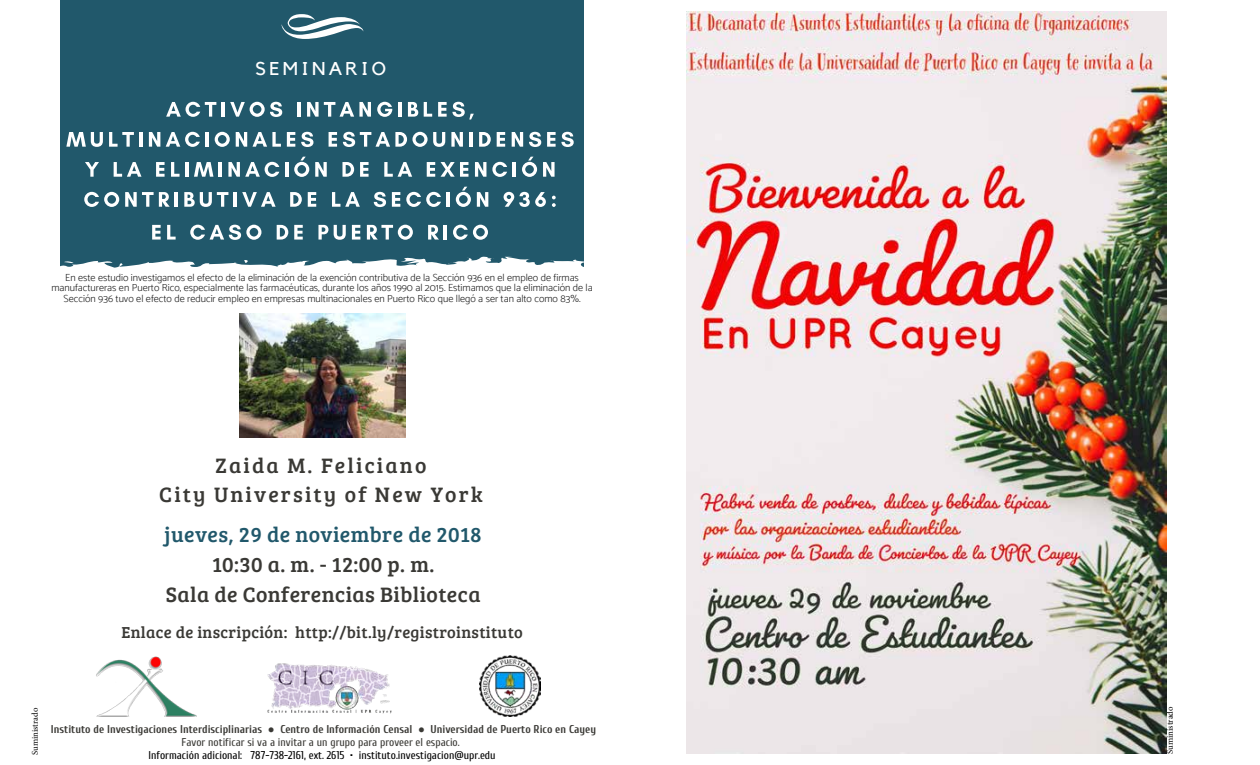
<style>
.page{position:relative;width:1260px;height:765px;background:#fff}
.page>*{position:absolute;margin:0;border:0;box-sizing:border-box;transform-origin:0 0}
.t1{font:21.62px/29.6px "Bree Serif";letter-spacing:.02em;color:#3a3935;text-align:center}
.t2{font:21.62px/28.6px "Bree Serif";letter-spacing:.1em;color:#3a3935;text-align:center}
.t3{font:21.62px "Bree Serif";letter-spacing:.02em;color:#21586b}
.t4{font:18.5px "Kollektif";letter-spacing:.18em;color:#fff}
.t5{font:16.38px "Bree Serif";letter-spacing:.02em;color:#3a3935}
.t6{font:700 11.25px/12.6px "Cuprum";color:#3a3935;text-align:center}
.t7{font:11.25px "Cuprum";color:#000}
.t8{font:300 10.25px/10.5px "Catamaran";color:#222;text-align:center}
.t9{font:8.75px "Minion Pro";color:#000}
.s1{font-family:"Liberation Sans"}
.s2{font-family:"Liberation Sans";font-weight:400}
.s3{font-weight:400}
</style>
<div class="page">
<div style="left:60px;top:0;width:524px;height:753px;background:#21586b"></div>
<div style="left:60px;top:256px;width:524px;height:497px;background:#fff"></div>
<svg style="left:281px;top:262px;width:10px;height:3px"></svg>
<svg style="left:244px;top:259px;width:5px;height:4px"></svg>
<svg style="left:64px;top:261px;width:10px;height:2px"></svg>
<svg style="left:152px;top:225px;width:9px;height:15px"></svg>
<svg style="left:167px;top:225px;width:9px;height:15px"></svg>
<svg style="left:190px;top:225px;width:71px;height:15px"></svg>
<svg style="left:277px;top:225px;width:11px;height:15px"></svg>
<svg style="left:294px;top:225px;width:9px;height:15px"></svg>
<svg style="left:318px;top:225px;width:10px;height:15px"></svg>
<svg style="left:334px;top:225px;width:12px;height:15px"></svg>
<svg style="left:352px;top:225px;width:8px;height:15px"></svg>
<svg style="left:367px;top:225px;width:46px;height:15px"></svg>
<svg style="left:428px;top:225px;width:11px;height:15px"></svg>
<hr style="left:444px;top:225px;width:3px;height:15px;background:#fff">
<svg style="left:453px;top:225px;width:35px;height:15px"></svg>
<svg style="left:166px;top:102px;width:50px;height:15px"></svg>
<hr style="left:222px;top:102px;width:3px;height:15px;background:#fff">
<svg style="left:230px;top:102px;width:52px;height:15px"></svg>
<hr style="left:297px;top:102px;width:4px;height:15px;background:#fff">
<svg style="left:307px;top:102px;width:64px;height:15px"></svg>
<svg style="left:377px;top:102px;width:15px;height:15px"></svg>
<hr style="left:398px;top:102px;width:3px;height:15px;background:#fff">
<svg style="left:408px;top:102px;width:10px;height:15px"></svg>
<svg style="left:424px;top:102px;width:8px;height:15px"></svg>
<svg style="left:438px;top:102px;width:36px;height:18px"></svg>
<svg style="left:66px;top:132px;width:37px;height:15px"></svg>
<svg style="left:109px;top:132px;width:25px;height:15px"></svg>
<hr style="left:139px;top:132px;width:3px;height:15px;background:#fff">
<svg style="left:149px;top:132px;width:11px;height:15px"></svg>
<svg style="left:166px;top:132px;width:34px;height:15px"></svg>
<hr style="left:206px;top:132px;width:3px;height:15px;background:#fff">
<svg style="left:215px;top:132px;width:15px;height:15px"></svg>
<svg style="left:236px;top:132px;width:11px;height:15px"></svg>
<svg style="left:253px;top:132px;width:28px;height:15px"></svg>
<svg style="left:287px;top:132px;width:8px;height:15px"></svg>
<svg style="left:301px;top:132px;width:12px;height:15px"></svg>
<svg style="left:329px;top:132px;width:8px;height:15px"></svg>
<svg style="left:343px;top:132px;width:102px;height:15px"></svg>
<svg style="left:451px;top:132px;width:12px;height:15px"></svg>
<hr style="left:469px;top:132px;width:4px;height:15px;background:#fff">
<svg style="left:479px;top:132px;width:12px;height:15px"></svg>
<svg style="left:497px;top:132px;width:8px;height:15px"></svg>
<svg style="left:512px;top:132px;width:11px;height:15px"></svg>
<svg style="left:529px;top:132px;width:12px;height:15px"></svg>
<svg style="left:547px;top:132px;width:27px;height:15px"></svg>
<svg style="left:85px;top:162px;width:14px;height:15px"></svg>
<svg style="left:114px;top:162px;width:28px;height:15px"></svg>
<svg style="left:156px;top:162px;width:9px;height:15px"></svg>
<svg style="left:171px;top:162px;width:9px;height:15px"></svg>
<hr style="left:185px;top:162px;width:4px;height:15px;background:#fff">
<svg style="left:194px;top:162px;width:19px;height:15px"></svg>
<hr style="left:219px;top:162px;width:3px;height:15px;background:#fff">
<svg style="left:228px;top:162px;width:51px;height:15px"></svg>
<hr style="left:285px;top:162px;width:3px;height:15px;background:#fff">
<svg style="left:294px;top:157px;width:15px;height:20px"></svg>
<svg style="left:315px;top:162px;width:12px;height:15px"></svg>
<svg style="left:342px;top:162px;width:12px;height:15px"></svg>
<svg style="left:360px;top:162px;width:9px;height:15px"></svg>
<svg style="left:384px;top:162px;width:28px;height:15px"></svg>
<svg style="left:427px;top:162px;width:8px;height:15px"></svg>
<svg style="left:441px;top:162px;width:27px;height:15px"></svg>
<svg style="left:475px;top:162px;width:11px;height:15px"></svg>
<svg style="left:492px;top:162px;width:15px;height:15px"></svg>
<hr style="left:513px;top:162px;width:3px;height:15px;background:#fff">
<svg style="left:522px;top:157px;width:15px;height:20px"></svg>
<svg style="left:543px;top:162px;width:12px;height:15px"></svg>
<svg style="left:84px;top:192px;width:35px;height:15px"></svg>
<svg style="left:125px;top:192px;width:45px;height:15px"></svg>
<hr style="left:175px;top:192px;width:3px;height:15px;background:#fff">
<svg style="left:184px;top:192px;width:44px;height:15px"></svg>
<hr style="left:234px;top:192px;width:3px;height:15px;background:#fff">
<svg style="left:242px;top:192px;width:34px;height:15px"></svg>
<svg style="left:290px;top:192px;width:12px;height:15px"></svg>
<svg style="left:308px;top:192px;width:8px;height:15px"></svg>
<svg style="left:332px;top:192px;width:28px;height:15px"></svg>
<svg style="left:374px;top:192px;width:12px;height:15px"></svg>
<svg style="left:392px;top:192px;width:8px;height:15px"></svg>
<svg style="left:406px;top:192px;width:35px;height:15px"></svg>
<hr style="left:447px;top:192px;width:3px;height:15px;background:#fff">
<svg style="left:456px;top:187px;width:15px;height:20px"></svg>
<svg style="left:477px;top:192px;width:11px;height:15px"></svg>
<svg style="left:504px;top:192px;width:42px;height:15px"></svg>
<svg style="left:552px;top:196px;width:4px;height:11px"></svg>
<svg style="left:281px;top:14px;width:82px;height:25px"></svg>
<img style="left:239px;top:313px;width:166px;height:125px">
<img style="left:480px;top:655px;width:61px;height:61px">
<img style="left:92px;top:655px;width:107px;height:61px">
<img style="left:264px;top:658px;width:132px;height:57px">
<img style="left:686px;top:11px;width:480px;height:743px">
<h2 class="t4" style="left:255px;top:58px;width:132px">SEMINARIO</h2>
<p class="t8" style="left:51px;top:272px;width:543px">En este estudio investigamos el efecto de la eliminación de la exención contributiva de la Sección 936 en el empleo de firmas manufactureras en Puerto Rico, especialmente las farmacéuticas, durante los años 1990 al 2015. Estimamos que la eliminación de la<br>Sección 936 tuvo el efecto de reducir empleo en empresas multinacionales en Puerto Rico que llegó a ser tan alto como 83%.</p>
<h1 class="t2" style="left:159px;top:450px;width:325px">Zaida M. Feliciano<br>City University of New York</h1>
<h1 class="t3" style="left:164px;top:519px;width:319px">jueves, 29 de noviembre de 2018</h1>
<h1 class="t1" style="left:166px;top:549px;width:316px">10:30 a. m. - 12:00 p. m.<br>Sala de Conferencias Biblioteca</h1>
<h3 class="t5" style="left:121px;top:620px;width:403px">Enlace de inscripción: http://bit.ly/registroinstituto</h3>
<p class="t9" style="left:29px;top:755px;width:49px;rotate:-90deg">Suministrado</p>
<p class="t9" style="left:1164px;top:754px;width:49px;rotate:-90deg">Suministrado</p>
<p class="t6" style="left:51px;top:723px;width:547px">Instituto de Investigaciones Interdisciplinarias <span class="s1">●</span> Centro de Información Censal <span class="s2">●</span> Universidad de Puerto Rico en Cayey<br><span class="s3">Favor notificar si va a invitar a un grupo para proveer el espacio.</span></p>
<p class="t7" style="left:148px;top:747px;width:349px">Información adicional: 787-738-2161, ext. 2615 • instituto.investigacion@upr.edu</p>
</div>
